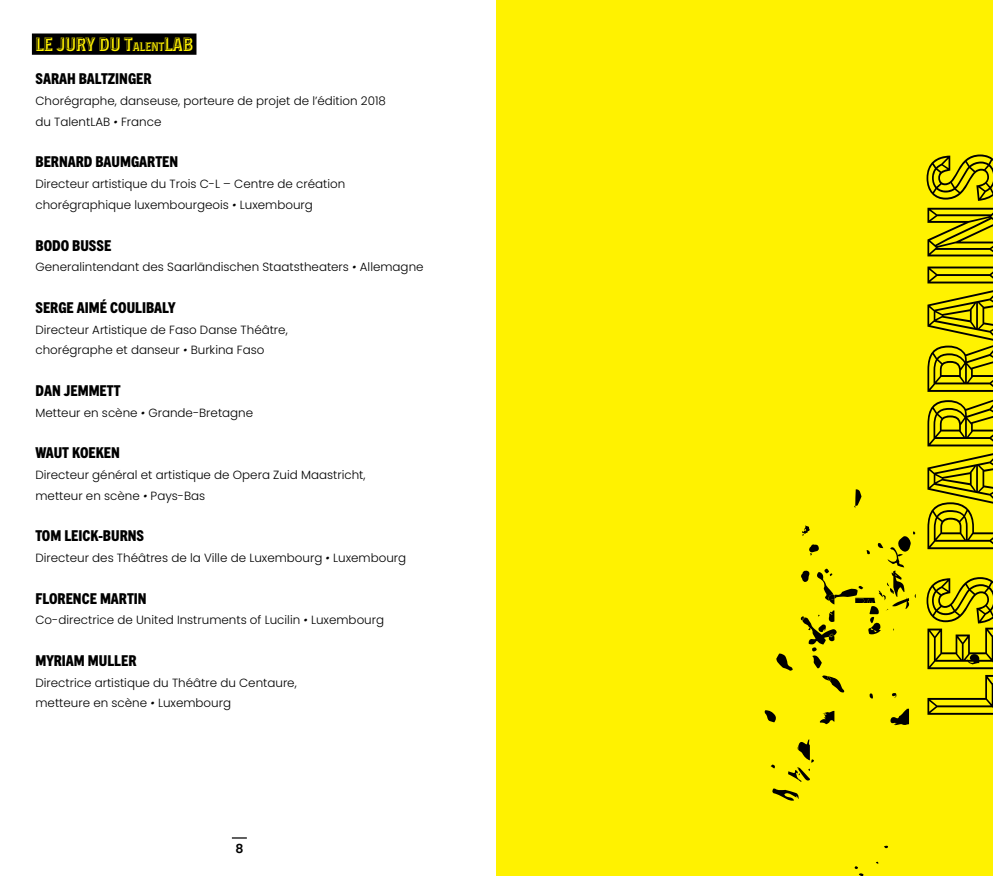
<style>
.page{position:relative;width:993px;height:876px;background:#fff}
.page>*{position:absolute;margin:0;border:0;box-sizing:border-box;transform-origin:0 0}
.t1{font:100.75px "Trade Gothic Display 2 Layer 2";color:#000}
.t2{font:18.75px "Trade Gothic Display 2 Layer 1";color:#fff200}
.t3{font:15px "Trade Gothic Display 2 Base";color:#000}
.t4{font:600 12.5px "Poppins";color:#000}
.t5{font:300 11.88px/20.8px "Poppins";color:#000}
.s1{font-size:12.5px}
.s2{font-style:italic}
</style>
<div class="page">
<svg style="left:232px;top:837px;width:15px;height:1px"></svg>
<div style="left:32px;top:33px;width:164px;height:22px;background:#000"></div>
<div style="left:496px;top:0;width:496px;height:875px;background:#fff200"></div>
<svg style="left:776px;top:653px;width:16px;height:17px"></svg>
<svg style="left:764px;top:710px;width:12px;height:12px"></svg>
<svg style="left:770px;top:764px;width:5px;height:4px"></svg>
<svg style="left:890px;top:708px;width:18px;height:17px"></svg>
<svg style="left:892px;top:693px;width:4px;height:4px"></svg>
<svg style="left:854px;top:866px;width:10px;height:9px"></svg>
<svg style="left:967px;top:654px;width:12px;height:10px"></svg>
<svg style="left:854px;top:489px;width:7px;height:19px"></svg>
<svg style="left:772px;top:788px;width:27px;height:12px"></svg>
<svg style="left:869px;top:693px;width:3px;height:5px"></svg>
<svg style="left:788px;top:739px;width:25px;height:42px"></svg>
<svg style="left:819px;top:710px;width:15px;height:14px"></svg>
<svg style="left:822px;top:675px;width:22px;height:17px"></svg>
<svg style="left:800px;top:525px;width:115px;height:143px"></svg>
<h2 class="t2" style="left:35px;top:32px;width:159px">LE JURY DU T<span class="s1">ALENT</span>LAB</h2>
<p class="t3" style="left:35px;top:69px;width:118px">SARAH BALTZINGER</p>
<p class="t5" style="left:35px;top:91px;width:352px">Chorégraphe, danseuse, porteure de projet de l’édition 2018 du TalentLAB <span class="s2">•</span> France</p>
<p class="t3" style="left:35px;top:152px;width:144px">BERNARD BAUMGARTEN</p>
<p class="t5" style="left:35px;top:174px;width:311px">Directeur artistique du Trois C-L – Centre de création chorégraphique luxembourgeois <span class="s2">•</span> Luxembourg</p>
<p class="t3" style="left:35px;top:235px;width:77px">BODO BUSSE</p>
<p class="t5" style="left:35px;top:257px;width:389px">Generalintendant des Saarländischen Staatstheaters <span class="s2">•</span> Allemagne</p>
<p class="t3" style="left:35px;top:297px;width:141px">SERGE AIMÉ COULIBALY</p>
<p class="t5" style="left:35px;top:319px;width:254px">Directeur Artistique de Faso Danse Théâtre, chorégraphe et danseur <span class="s2">•</span> Burkina Faso</p>
<p class="t3" style="left:35px;top:380px;width:87px">DAN JEMMETT</p>
<p class="t5" style="left:35px;top:402px;width:219px">Metteur en scène <span class="s2">•</span> Grande-Bretagne</p>
<p class="t3" style="left:35px;top:442px;width:86px">WAUT KOEKEN</p>
<p class="t5" style="left:35px;top:464px;width:331px">Directeur général et artistique de Opera Zuid Maastricht, metteur en scène <span class="s2">•</span> Pays-Bas</p>
<p class="t3" style="left:35px;top:525px;width:110px">TOM LEICK-BURNS</p>
<p class="t5" style="left:35px;top:547px;width:372px">Directeur des Théâtres de la Ville de Luxembourg <span class="s2">•</span> Luxembourg</p>
<p class="t3" style="left:35px;top:587px;width:113px">FLORENCE MARTIN</p>
<p class="t5" style="left:35px;top:609px;width:350px">Co-directrice de United Instruments of Lucilin <span class="s2">•</span> Luxembourg</p>
<p class="t3" style="left:35px;top:650px;width:102px">MYRIAM MULLER</p>
<p class="t5" style="left:35px;top:672px;width:263px">Directrice artistique du Théâtre du Centaure, metteure en scène <span class="s2">•</span> Luxembourg</p>
<p class="t4" style="left:235px;top:840px;width:10px">8</p>
<h1 class="t1" style="left:894px;top:719px;width:569px;rotate:-90deg">LES PARRAINS</h1>
</div>
